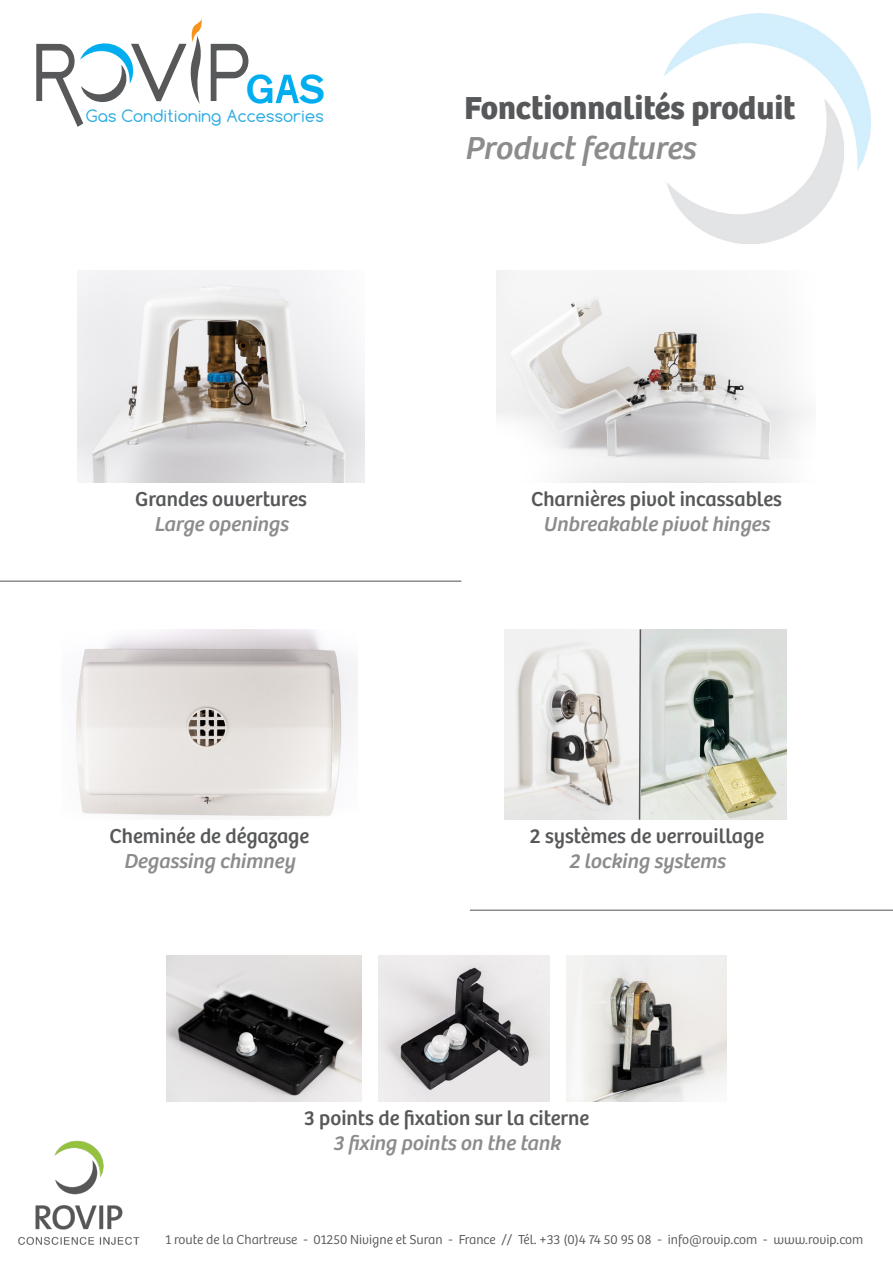
<style>
.page{position:relative;width:893px;height:1263px;background:#fff}
.page>*{position:absolute;margin:0;border:0;box-sizing:border-box;transform-origin:0 0}
.t1{font:39.75px "Mono Alphabet";color:#00aeef}
.t2{font:700 33px "Bree";color:#57585a}
.t3{font:italic 33px "Bree";color:#8c8c8e}
.t4{font:21px "Bree";color:#57585a}
.t5{font:italic 21px "Bree";color:#8c8c8e}
.t6{font:16.2px "Comfortaa";letter-spacing:.01em;color:#29aae1}
.t7{font:300 13.5px "Bree";color:#57585a}
</style>
<div class="page">
<img style="left:664px;top:14px;width:206px;height:229px">
<hr style="left:0;top:580px;width:461px;height:2px;background:#8c8c8e">
<img style="left:18px;top:1141px;width:122px;height:104px">
<hr style="left:470px;top:909px;width:423px;height:2px;background:#8c8c8e">
<svg style="left:210px;top:43px;width:39px;height:58px"></svg>
<svg style="left:276px;top:75px;width:23px;height:28px"></svg>
<svg style="left:36px;top:19px;width:166px;height:108px"></svg>
<img style="left:76px;top:629px;width:282px;height:188px">
<img style="left:78px;top:270px;width:287px;height:213px">
<img style="left:166px;top:956px;width:195px;height:145px">
<img style="left:378px;top:956px;width:172px;height:145px">
<img style="left:567px;top:956px;width:160px;height:145px">
<img style="left:496px;top:270px;width:311px;height:213px">
<img style="left:505px;top:629px;width:282px;height:191px">
<svg style="left:638px;top:629px;width:4px;height:191px"></svg>
<p class="t1" style="left:246px;top:66px;width:80px">G S</p>
<p class="t6" style="left:86px;top:105px;width:239px">Gas Conditioning Accessories</p>
<p class="t4" style="left:135px;top:487px;width:173px">Grandes ouvertures</p>
<p class="t5" style="left:154px;top:512px;width:136px">Large openings</p>
<p class="t4" style="left:110px;top:824px;width:201px">Cheminée de dégazage</p>
<p class="t5" style="left:124px;top:849px;width:173px">Degassing chimney</p>
<p class="t2" style="left:465px;top:88px;width:332px">Fonctionnalités produit</p>
<p class="t3" style="left:465px;top:129px;width:232px">Product features</p>
<p class="t4" style="left:531px;top:487px;width:252px">Charnières pivot incassables</p>
<p class="t5" style="left:543px;top:512px;width:228px">Unbreakable pivot hinges</p>
<p class="t4" style="left:530px;top:824px;width:236px">2 systèmes de verrouillage</p>
<p class="t5" style="left:569px;top:849px;width:158px">2 locking systems</p>
<p class="t4" style="left:304px;top:1105px;width:286px">3 points de fixation sur la citerne</p>
<p class="t5" style="left:333px;top:1131px;width:229px">3 fixing points on the tank</p>
<p class="t7" style="left:165px;top:1232px;width:699px">1 route de la Chartreuse - 01250 Nivigne et Suran - France // Tél. +33 (0)4 74 50 95 08 - info@rovip.com - www.rovip.com</p>
</div>
